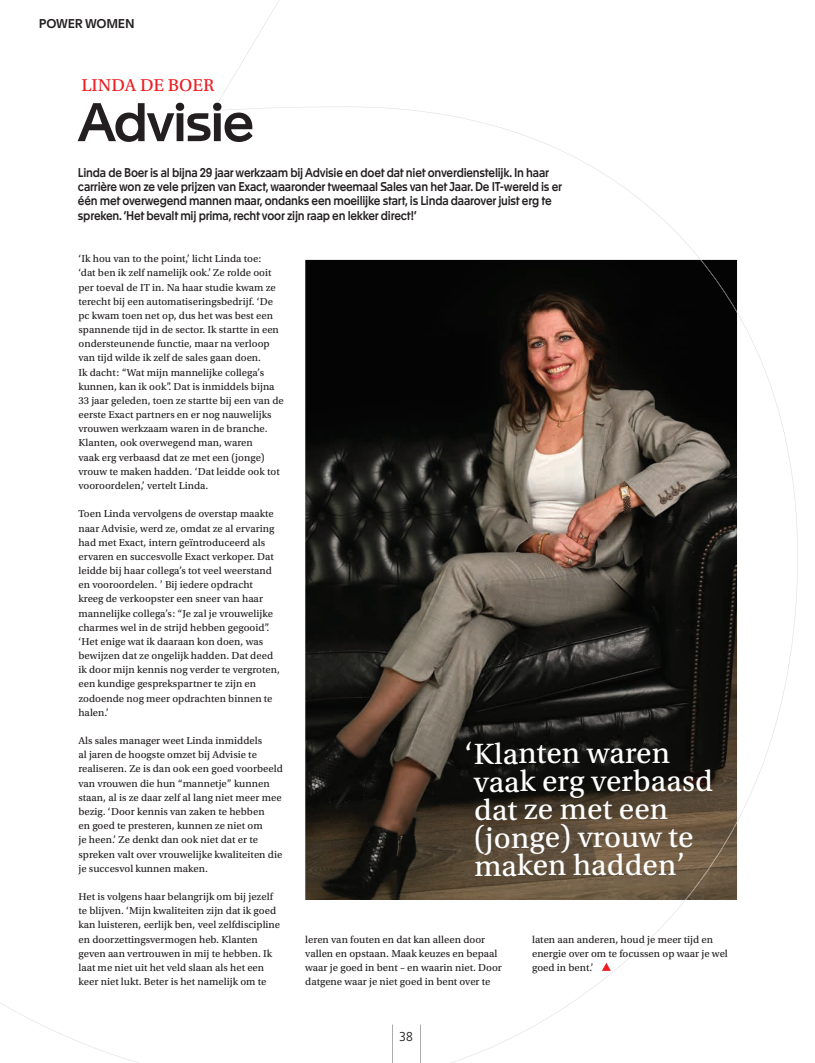
<style>
.page{position:relative;width:815px;height:1063px;background:#fff}
.page>*{position:absolute;margin:0;border:0;box-sizing:border-box;transform-origin:0 0}
.t1{font:500 53.12px "Apax";letter-spacing:-.04em;color:#231f20}
.t2{font:31px/28px "Utopia Std Capt";letter-spacing:-.005em;color:#fff}
.t3{font:18.12px "Utopia Std Capt";color:#ee1d23}
.t4{font:500 12.5px/14.1px "Apax";letter-spacing:-.02em;color:#231f20;scale:.88 1}
.t5{font:500 12.5px "Apax";letter-spacing:-.02em;color:#231f20}
.t6{font:12.5px "Brother 1816 Book";color:#231f20}
.t7{font:10.62px/14.1px "Utopia Std Capt";color:#231f20}
</style>
<div class="page">
<svg style="left:602px;top:963px;width:9px;height:8px"></svg>
<img style="left:305px;top:260px;width:432px;height:640px">
<div style="left:700px;top:260px;width:37px;height:53px;background:#030403"></div>
<img style="left:685px;top:821px;width:52px;height:79px">
<p class="t5" style="left:39px;top:14px;width:97px">POWER WOMEN</p>
<h3 class="t3" style="left:81px;top:75px;width:134px">LINDA DE BOER</h3>
<h1 class="t1" style="left:78px;top:84px;width:178px">Advisie</h1>
<p class="t4" style="left:78px;top:165px;width:552px">Linda de Boer is al bijna 29 jaar werkzaam bij Advisie en doet dat niet onverdienstelijk. In haar carrière won ze vele prijzen van Exact, waaronder tweemaal Sales van het Jaar. De IT-wereld is er één met overwegend mannen maar, ondanks een moeilijke start, is Linda daarover juist erg te spreken. ‘Het bevalt mij prima, recht voor zijn raap en lekker direct!’</p>
<p class="t7" style="left:78px;top:252px;width:207px">‘Ik hou van to the point,’ licht Linda toe:<br>‘dat ben ik zelf namelijk ook.’ Ze rolde ooit per toeval de IT in. Na haar studie kwam ze terecht bij een automatiseringsbedrijf. ‘De pc kwam toen net op, dus het was best een spannende tijd in de sector. Ik startte in een ondersteunende functie, maar na verloop van tijd wilde ik zelf de sales gaan doen.<br>Ik dacht: “Wat mijn mannelijke collega’s kunnen, kan ik ook”. Dat is inmiddels bijna 33 jaar geleden, toen ze startte bij een van de eerste Exact partners en er nog nauwelijks vrouwen werkzaam waren in de branche.<br>Klanten, ook overwegend man, waren<br>vaak erg verbaasd dat ze met een (jonge) vrouw te maken hadden. ‘Dat leidde ook tot vooroordelen,’ vertelt Linda.</p>
<p class="t7" style="left:78px;top:507px;width:203px">Toen Linda vervolgens de overstap maakte naar Advisie, werd ze, omdat ze al ervaring had met Exact, intern geïntroduceerd als ervaren en succesvolle Exact verkoper. Dat leidde bij haar collega’s tot veel weerstand en vooroordelen. ’ Bij iedere opdracht kreeg de verkoopster een sneer van haar mannelijke collega’s: “Je zal je vrouwelijke charmes wel in de strijd hebben gegooid”. ‘Het enige wat ik daaraan kon doen, was bewijzen dat ze ongelijk hadden. Dat deed ik door mijn kennis nog verder te vergroten, een kundige gesprekspartner te zijn en zodoende nog meer opdrachten binnen te halen.’</p>
<p class="t7" style="left:78px;top:734px;width:206px">Als sales manager weet Linda inmiddels<br>al jaren de hoogste omzet bij Advisie te realiseren. Ze is dan ook een goed voorbeeld van vrouwen die hun “mannetje” kunnen staan, al is ze daar zelf al lang niet meer mee bezig. ‘Door kennis van zaken te hebben<br>en goed te presteren, kunnen ze niet om<br>je heen.’ Ze denkt dan ook niet dat er te spreken valt over vrouwelijke kwaliteiten die je succesvol kunnen maken.</p>
<p class="t7" style="left:78px;top:890px;width:203px">Het is volgens haar belangrijk om bij jezelf te blijven. ‘Mijn kwaliteiten zijn dat ik goed kan luisteren, eerlijk ben, veel zelfdiscipline en doorzettingsvermogen heb. Klanten geven aan vertrouwen in mij te hebben. Ik laat me niet uit het veld slaan als het een keer niet lukt. Beter is het namelijk om te</p>
<h2 class="t2" style="left:465px;top:740px;width:250px">‘ Klanten waren vaak erg verbaasd dat ze met een (jonge) vrouw te maken hadden’</h2>
<p class="t7" style="left:305px;top:932px;width:198px">leren van fouten en dat kan alleen door vallen en opstaan. Maak keuzes en bepaal waar je goed in bent – en waarin niet. Door datgene waar je niet goed in bent over te</p>
<p class="t7" style="left:532px;top:932px;width:197px">laten aan anderen, houd je meer tijd en energie over om te focussen op waar je wel goed in bent.’</p>
<p class="t6" style="left:400px;top:1027px;width:15px">38</p>
</div>
